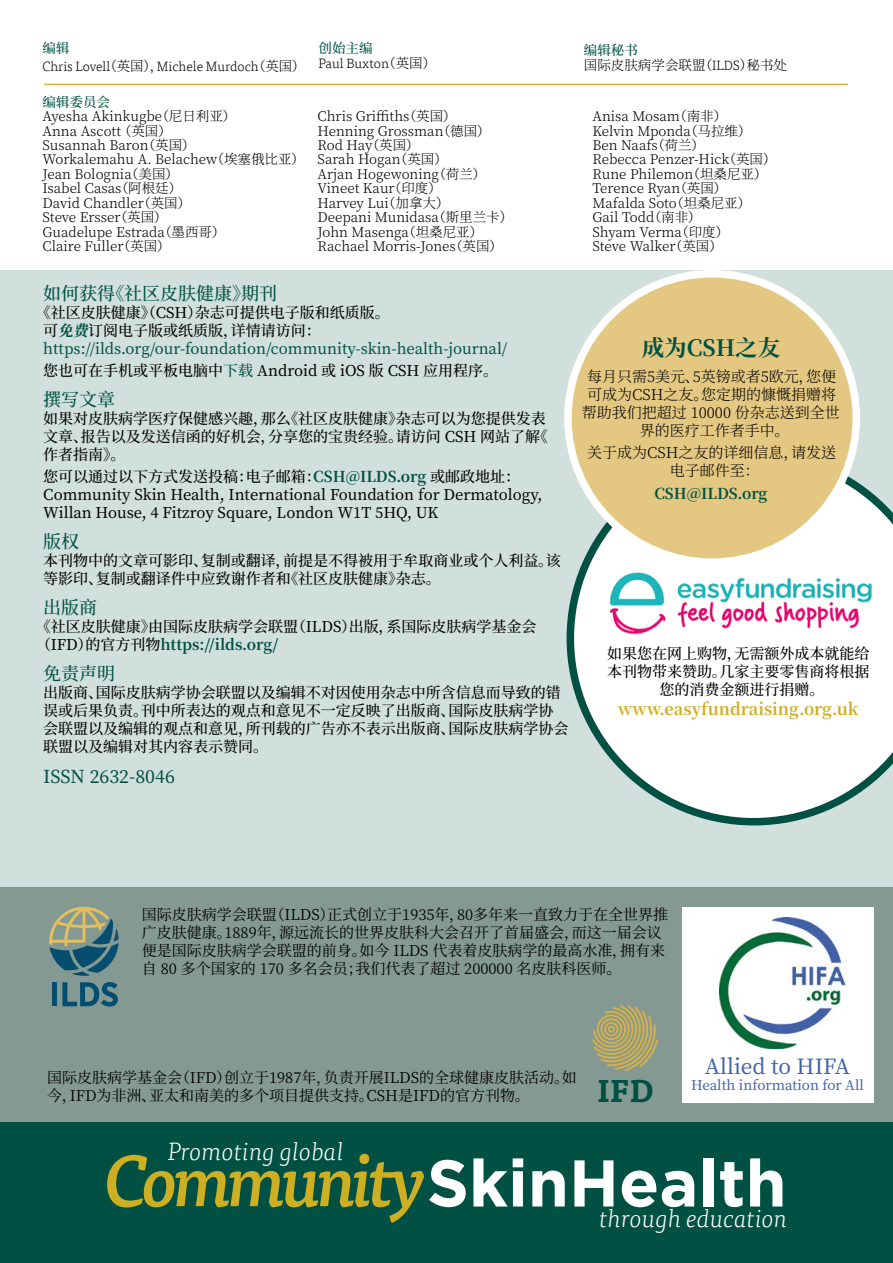
<style>
.page{position:relative;width:893px;height:1263px;background:#fff}
.page>*{position:absolute;margin:0;border:0;box-sizing:border-box;transform-origin:0 0}
.t1{font:700 65.85px "Gotham";color:#fff}
.t2{font:700 31.05px "Tisa Offc";color:#005143}
.t3{font:italic 300 25.05px "Tisa Offc";color:#fff}
.t4{font:700 22.5px "Noto Serif SC";color:#005143}
.t5{font:500 21px "Noto Serif SC";color:#4262aa}
.t6{font:500 18px "Noto Serif SC";color:#005143}
.t7{font:700 16.5px "Noto Serif SC";color:#d0ae21}
.t8{font:500 15px/18px "Noto Serif SC";color:#000}
.t9{font:15px/18px "Noto Serif SC";color:#000}
.t10{font:500 15px/18px "Noto Serif SC";color:#005143}
.t11{font:300 15px/18px "Noto Serif SC";color:#000;text-align:center}
.t12{font:700 15px "Noto Serif SC";color:#005143}
.t13{font:300 13.5px "Noto Serif SC";color:#000}
.t14{font:300 13.5px "Tisa Offc";color:#000}
.t15{font:500 13.5px "Noto Serif SC";color:#4262aa}
.t16{font:500 13.5px "Noto Serif SC";color:#005143}
.s1{font-family:"Noto Serif SC"}
.s2{color:#000}
.s3{font-weight:700;font-style:italic}
.s4{color:#005143}
.s5{font-weight:700;color:#005143}
.s6{font-family:"Tisa Offc"}
.s7{font-family:"Tisa Offc";font-weight:500;font-style:italic;font-size:71.1px;color:#ceae22}
</style>
<div class="page">
<div style="left:0;top:1095px;width:893px;height:168px;background:#005143"></div>
<div style="left:0;top:270px;width:893px;height:617px;background:#d1dfdd"></div>
<div style="left:0;top:887px;width:893px;height:234px;background:#849991"></div>
<hr style="left:44px;top:84px;width:804px;height:1px;background:#d8b046">
<svg style="left:567px;top:454px;width:326px;height:371px"></svg>
<img style="left:595px;top:560px;width:290px;height:78px">
<div style="left:568px;top:274px;width:288px;height:288px;background:#e4c781;border-radius:50%"></div>
<div style="left:564px;top:270px;width:296px;height:296px;border:8px solid #fff;border-radius:50%"></div>
<svg style="left:592px;top:1005px;width:66px;height:66px"></svg>
<svg style="left:49px;top:907px;width:70px;height:69px"></svg>
<div style="left:52px;top:982px;width:5px;height:24px;background:#014e6f"></div>
<svg style="left:62px;top:982px;width:56px;height:24px"></svg>
<div style="left:682px;top:907px;width:191px;height:195px;background:#fff"></div>
<img style="left:720px;top:917px;width:126px;height:131px">
<p class="t16" style="left:43px;top:41px;width:28px">编辑</p>
<p class="t14" style="left:43px;top:59px;width:264px">Chris Lovell<span class="s1">（英国），</span>Michele Murdoch<span class="s1">（英国）</span></p>
<p class="t16" style="left:43px;top:94px;width:69px">编辑委员会</p>
<p class="t13" style="left:43px;top:109px;width:195px">Ayesha Akinkugbe（尼日利亚）</p>
<p class="t13" style="left:43px;top:123px;width:131px">Anna Ascott （英国）</p>
<p class="t13" style="left:43px;top:137px;width:154px">Susannah Baron（英国）</p>
<p class="t13" style="left:43px;top:152px;width:264px">Workalemahu A. Belachew（埃塞俄比亚）</p>
<p class="t13" style="left:43px;top:166px;width:138px">Jean Bolognia（美国）</p>
<p class="t13" style="left:43px;top:181px;width:141px">Isabel Casas（阿根廷）</p>
<p class="t13" style="left:43px;top:195px;width:150px">David Chandler（英国）</p>
<p class="t13" style="left:43px;top:210px;width:126px">Steve Ersser（英国）</p>
<p class="t13" style="left:43px;top:224px;width:184px">Guadelupe Estrada（墨西哥）</p>
<p class="t13" style="left:43px;top:239px;width:129px">Claire Fuller（英国）</p>
<p class="t16" style="left:318px;top:41px;width:55px">创始主编</p>
<p class="t14" style="left:318px;top:57px;width:119px">Paul Buxton<span class="s1">（英国）</span></p>
<p class="t13" style="left:317px;top:109px;width:140px">Chris Griffiths（英国）</p>
<p class="t13" style="left:317px;top:123px;width:174px">Henning Grossman（德国）</p>
<p class="t13" style="left:317px;top:137px;width:103px">Rod Hay（英国）</p>
<p class="t13" style="left:317px;top:152px;width:132px">Sarah Hogan（英国）</p>
<p class="t13" style="left:317px;top:166px;width:170px">Arjan Hogewoning（荷兰）</p>
<p class="t13" style="left:317px;top:181px;width:126px">Vineet Kaur（印度）</p>
<p class="t13" style="left:317px;top:195px;width:133px">Harvey Lui（加拿大）</p>
<p class="t13" style="left:317px;top:210px;width:197px">Deepani Munidasa（斯里兰卡）</p>
<p class="t13" style="left:317px;top:224px;width:167px">John Masenga（坦桑尼亚）</p>
<p class="t13" style="left:317px;top:239px;width:187px">Rachael Morris-Jones（英国）</p>
<p class="t6" style="left:43px;top:283px;width:235px">如何获得《社区皮肤健康》期刊</p>
<p class="t10" style="left:43px;top:303px;width:466px;text-indent:-7px"><span class="s2">《社区皮肤健康》（CSH）杂志可提供电子版和纸质版。<br>可</span><span class="s3">免费</span><span class="s2">订阅电子版或纸质版，详情请访问：</span>https://ilds.org/our-foundation/community-skin-health-journal/</p>
<p class="t8" style="left:43px;top:362px;width:456px">您也可在手机或平板电脑中<span class="s4">下载</span> Android 或 iOS 版 CSH 应用程序。</p>
<p class="t6" style="left:43px;top:389px;width:73px">撰写文章</p>
<p class="t8" style="left:43px;top:410px;width:506px">如果对皮肤病学医疗保健感兴趣，那么《社区皮肤健康》杂志可以为您提供发表文章、报告以及发送信函的好机会，分享您的宝贵经验。请访问 CSH 网站了解《作者指南》。</p>
<p class="t8" style="left:43px;top:468px;width:500px">您可以通过以下方式发送投稿：电子邮箱：<span class="s5">CSH@ILDS.org</span> 或邮政地址：<br>Community Skin Health, International Foundation for Dermatology,<br>Willan House, 4 Fitzroy Square, London W1T 5HQ, UK</p>
<p class="t6" style="left:43px;top:531px;width:37px">版权</p>
<p class="t8" style="left:43px;top:552px;width:519px">本刊物中的文章可影印、复制或翻译，前提是不得被用于牟取商业或个人利益。该等影印、复制或翻译件中应致谢作者和《社区皮肤健康》杂志。</p>
<p class="t6" style="left:43px;top:598px;width:55px">出版商</p>
<p class="t8" style="left:36px;top:618px;width:502px">《社区皮肤健康》由国际皮肤病学会联盟（ILDS）出版，系国际皮肤病学基金会（IFD）的官方刊物<span class="s5">https://ilds.org/</span></p>
<p class="t6" style="left:43px;top:664px;width:73px">免责声明</p>
<p class="t8" style="left:43px;top:684px;width:527px">出版商、国际皮肤病学协会联盟以及编辑不对因使用杂志中所含信息而导致的错误或后果负责。刊中所表达的观点和意见不一定反映了出版商、国际皮肤病学协会联盟以及编辑的观点和意见，所刊载的广告亦不表示出版商、国际皮肤病学协会联盟以及编辑对其内容表示赞同。</p>
<p class="t6" style="left:43px;top:766px;width:133px">ISSN 2632-8046</p>
<p class="t16" style="left:584px;top:43px;width:55px">编辑秘书</p>
<p class="t13" style="left:584px;top:58px;width:205px">国际皮肤病学会联盟（<span class="s6">ILDS</span>）秘书处</p>
<p class="t13" style="left:592px;top:109px;width:136px">Anisa Mosam（南非）</p>
<p class="t13" style="left:592px;top:123px;width:160px">Kelvin Mponda（马拉维）</p>
<p class="t13" style="left:592px;top:137px;width:114px">Ben Naafs（荷兰）</p>
<p class="t13" style="left:592px;top:152px;width:185px">Rebecca Penzer-Hick（英国）</p>
<p class="t13" style="left:592px;top:166px;width:176px">Rune Philemon（坦桑尼亚）</p>
<p class="t13" style="left:592px;top:181px;width:136px">Terence Ryan（英国）</p>
<p class="t13" style="left:592px;top:195px;width:160px">Mafalda Soto（坦桑尼亚）</p>
<p class="t13" style="left:592px;top:210px;width:110px">Gail Todd（南非）</p>
<p class="t13" style="left:592px;top:224px;width:138px">Shyam Verma（印度）</p>
<p class="t13" style="left:592px;top:239px;width:132px">Steve Walker（英国）</p>
<p class="t4" style="left:642px;top:335px;width:140px">成为CSH之友</p>
<p class="t11" style="left:582px;top:368px;width:259px">每月只需5美元、5英镑或者5欧元，您便可成为CSH之友。您定期的慷慨捐赠将帮助我们把超过 10000 份杂志送到全世界的医疗工作者手中。</p>
<p class="t11" style="left:587px;top:444px;width:250px">关于成为CSH之友的详细信息，请发送电子邮件至：</p>
<p class="t12" style="left:654px;top:485px;width:115px">CSH@ILDS.org</p>
<p class="t8" style="left:607px;top:644px;width:264px;text-align:center">如果您在网上购物，无需额外成本就能给本刊物带来赞助。几家主要零售商将根据您的消费金额进行捐赠。</p>
<p class="t7" style="left:618px;top:700px;width:242px">www.easyfundraising.org.uk</p>
<p class="t9" style="left:142px;top:905px;width:528px">国际皮肤病学会联盟（ILDS）正式创立于1935年，80多年来一直致力于在全世界推广皮肤健康。1889年，源远流长的世界皮肤科大会召开了首届盛会，而这一届会议便是国际皮肤病学会联盟的前身。如今 ILDS 代表着皮肤病学的最高水准，拥有来自 80 多个国家的 170 多名会员；我们代表了超过 200000 名皮肤科医师。</p>
<p class="t9" style="left:47px;top:1069px;width:531px">国际皮肤病学基金会（IFD）创立于1987年，负责开展ILDS的全球健康皮肤活动。如今，IFD为非洲、亚太和南美的多个项目提供支持。CSH是IFD的官方刊物。</p>
<p class="t2" style="left:597px;top:1072px;width:58px">IFD</p>
<p class="t5" style="left:705px;top:1054px;width:147px">Allied to HIFA</p>
<p class="t15" style="left:691px;top:1077px;width:174px">Health information for All</p>
<p class="t3" style="left:168px;top:1138px;width:178px">Promoting global</p>
<p class="t1" style="left:104px;top:1139px;width:684px"><span class="s7">Community</span>SkinHealth</p>
<p class="t3" style="left:599px;top:1205px;width:190px">through education</p>
</div>
